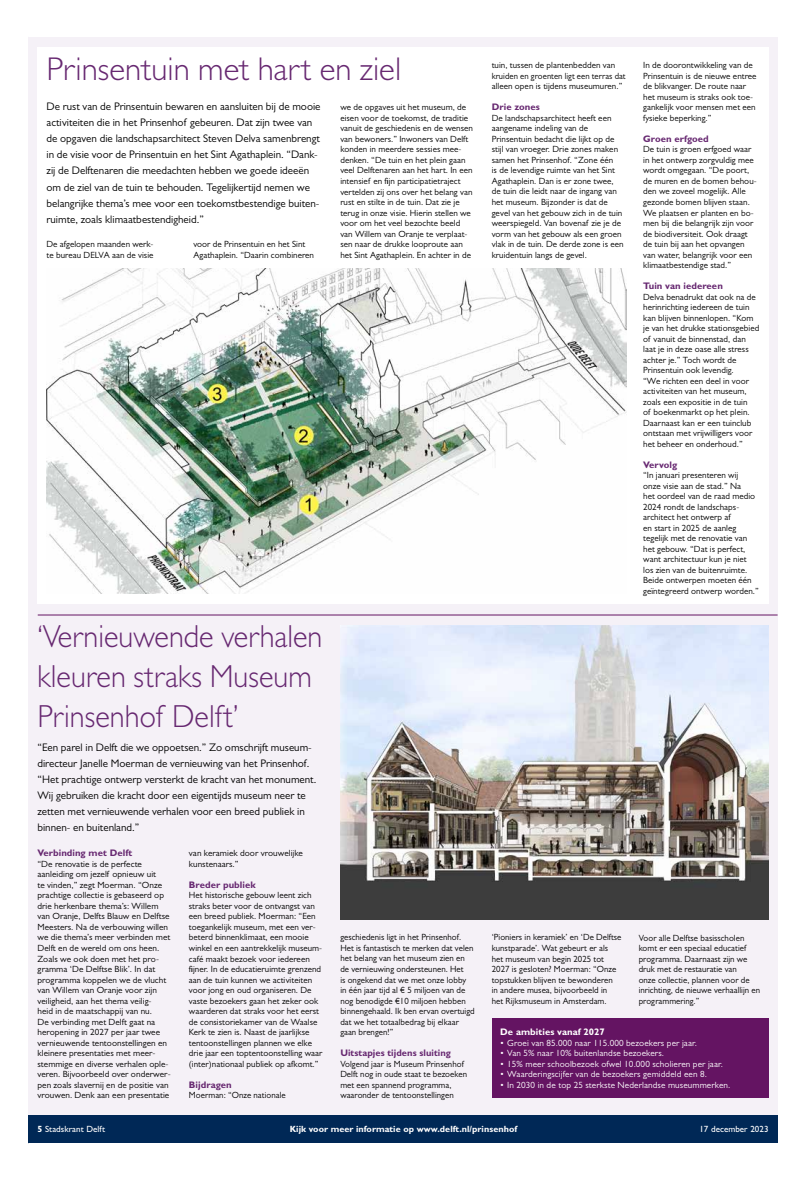
<style>
.page{position:relative;width:806px;height:1180px;background:#fff}
.page>*{position:absolute;margin:0;border:0;box-sizing:border-box;transform-origin:0 0}
.t1{font:300 33px "Gill Sans MT Pro";color:#672871}
.t2{font:300 32px/40px "Gill Sans MT Pro";color:#672871;scale:.95 1}
.t3{font:11px/16px "Gill Sans MT Pro";color:#000}
.t4{font:700 9.5px "Gill Sans MT Pro";letter-spacing:.005em;color:#672871}
.t5{font:700 9.5px "Gill Sans MT Pro";letter-spacing:.005em;color:#fff}
.t6{font:9px/10.5px "Gill Sans MT Pro";letter-spacing:.005em;color:#000}
.t7{font:9px "Gill Sans MT Pro";letter-spacing:.01em;color:#fff}
.t8{font:500 9px "Gill Sans MT Pro";letter-spacing:.005em;color:#fff}
.t9{font:700 9px "Gill Sans MT Pro";letter-spacing:.005em;color:#fff}
.s1{font-weight:700}
</style>
<div class="page">
<div style="left:28px;top:1114px;width:749px;height:28px;background:#002856"></div>
<div style="left:28px;top:37px;width:749px;height:1077px;background:#f5f1f7"></div>
<div style="left:37px;top:47px;width:731px;height:557px;background:#fff"></div>
<div style="left:491px;top:1018px;width:277px;height:79px;background:#641462"></div>
<img style="left:46px;top:268px;width:579px;height:325px">
<hr style="left:38px;top:614px;width:739px;height:1px;background:#641462">
<img style="left:340px;top:625px;width:428px;height:294px">
<h1 class="t1" style="left:46px;top:49px;width:356px">Prinsentuin met hart en ziel</h1>
<p class="t3" style="left:46px;top:99px;width:275px">De rust van de Prinsentuin bewaren en aansluiten bij de mooie activiteiten die in het Prinsenhof gebeuren. Dat zijn twee van de opgaven die landschapsarchitect Steven Delva samenbrengt in de visie voor de Prinsentuin en het Sint Agathaplein. “Dank&shy;zij de Delftenaren die meedachten hebben we goede ideeën om de ziel van de tuin te behouden. Tegelijkertijd nemen we belangrijke thema’s mee voor een toekomstbestendige buiten&shy;ruimte, zoals klimaatbestendigheid.”</p>
<p class="t6" style="left:340px;top:102px;width:134px">we de opgaves uit het museum, de eisen voor de toekomst, de traditie vanuit de geschiedenis en de wensen van bewoners.” Inwoners van Delft konden in meerdere sessies mee&shy;denken. “De tuin en het plein gaan veel Delftenaren aan het hart. In een intensief en fijn participatietraject vertelden zij ons over het belang van rust en stilte in de tuin. Dat zie je terug in onze visie. Hierin stellen we voor om het veel bezochte beeld van Willem van Oranje te verplaat&shy;sen naar de drukke looproute aan het Sint Agathaplein. En achter in de</p>
<p class="t6" style="left:46px;top:238px;width:108px">De afgelopen maanden werk&shy;te bureau DELVA aan de visie</p>
<p class="t6" style="left:193px;top:238px;width:122px">voor de Prinsentuin en het Sint<br>Agathaplein. “Daarin combineren</p>
<h2 class="t2" style="left:37px;top:615px;width:301px">‘Vernieuwende verhalen kleuren straks Museum<br>Prinsenhof Delft’</h2>
<p class="t3" style="left:37px;top:739px;width:280px">“Een parel in Delft die we oppoetsen.” Zo omschrijft museum&shy;directeur Janelle Moerman de vernieuwing van het Prinsenhof. “Het prachtige ontwerp versterkt de kracht van het monument.<br>Wij gebruiken die kracht door een eigentijds museum neer te zetten met vernieuwende verhalen voor een breed publiek in binnen- en buitenland.”</p>
<p class="t4" style="left:37px;top:847px;width:96px">Verbinding met Delft</p>
<p class="t6" style="left:37px;top:858px;width:135px">“De renovatie is de perfecte aanleiding om jezelf opnieuw uit<br>te vinden,” zegt Moerman. “Onze prachtige collectie is gebaseerd op drie herkenbare thema’s: Willem van Oranje, Delfts Blauw en Delftse<br>Meesters. Na de verbouwing willen we die thema’s meer verbinden met<br>Delft en de wereld om ons heen.<br>Zoals we ook doen met het pro&shy;gramma ‘De Delftse Blik’. In dat programma koppelen we de vlucht van Willem van Oranje voor zijn veiligheid, aan het thema veilig-<br>heid in de maatschappij van nu.<br>De verbinding met Delft gaat na<br>her opening in 2027 per jaar twee vernieuwende tentoon stellingen en kleinere presentaties met meer&shy;stemmige en diverse verhalen ople&shy;veren. Bijvoorbeeld over onderwer&shy;pen zoals slavernij en de positie van vrouwen. Denk aan een presentatie</p>
<p class="t6" style="left:189px;top:848px;width:115px">van keramiek door vrouwelijke kunstenaars.”</p>
<p class="t4" style="left:189px;top:878px;width:68px">Breder publiek</p>
<p class="t6" style="left:189px;top:889px;width:135px">Het historische gebouw leent zich straks beter voor de ontvangst van een breed publiek. Moerman: “Een toegankelijk museum, met een ver&shy;beterd binnenklimaat, een mooie winkel en een aantrekkelijk museum&shy;café maakt bezoek voor iedereen fijner. In de educatieruimte grenzend aan de tuin kunnen we activiteiten voor jong en oud organiseren. De vaste bezoekers gaan het zeker ook waarderen dat straks voor het eerst de consistorie kamer van de Waalse Kerk te zien is. Naast de jaarlijkse tentoonstellingen plannen we elke drie jaar een toptentoonstelling waar (inter)nationaal publiek op afkomt.”</p>
<p class="t4" style="left:189px;top:1078px;width:44px">Bijdragen</p>
<p class="t6" style="left:189px;top:1089px;width:98px">Moerman: “Onze nationale</p>
<p class="t6" style="left:340px;top:931px;width:136px">geschiedenis ligt in het Prinsenhof.<br>Het is fantastisch te merken dat velen het belang van het museum zien en de vernieuwing onder steunen. Het<br>is ongekend dat we met onze lobby<br>in één jaar tijd al € 5 miljoen van de nog benodigde €10 miljoen hebben binnengehaald. Ik ben ervan overtuigd dat we het totaalbedrag bij elkaar gaan brengen!”</p>
<p class="t4" style="left:340px;top:1046px;width:112px">Uitstapjes tijdens sluiting</p>
<p class="t6" style="left:340px;top:1057px;width:128px">Volgend jaar is Museum Prinsenhof<br>Delft nog in oude staat te bezoeken met een spannend programma, waaronder de tentoonstellingen</p>
<p class="t6" style="left:491px;top:60px;width:135px">tuin, tussen de plantenbedden van kruiden en groenten ligt een terras dat alleen open is tijdens museumuren.”</p>
<p class="t4" style="left:491px;top:101px;width:50px">Drie zones</p>
<p class="t6" style="left:491px;top:112px;width:133px">De landschapsarchitect heeft een aangename indeling van de<br>Prinsentuin bedacht die lijkt op de stijl van vroeger. Drie zones maken samen het Prinsenhof. “Zone één<br>is de levendige ruimte van het Sint<br>Agathaplein. Dan is er zone twee, de tuin die leidt naar de ingang van het museum. Bijzonder is dat de gevel van het gebouw zich in de tuin weerspiegeld. Van bovenaf zie je de vorm van het gebouw als een groen vlak in de tuin. De derde zone is een kruidentuin langs de gevel.</p>
<p class="t6" style="left:642px;top:60px;width:115px">In de doorontwikkeling van de<br>Prinsentuin is de nieuwe entree de blikvanger. De route naar het museum is straks ook toe&shy;gankelijk voor mensen met een fysieke beperking.”</p>
<p class="t4" style="left:642px;top:133px;width:67px">Groen erfgoed</p>
<p class="t6" style="left:642px;top:144px;width:115px">De tuin is groen erfgoed waar in het ontwerp zorgvuldig mee wordt omgegaan. “De poort, de muren en de bomen behou&shy;den we zoveel mogelijk. Alle gezonde bomen blijven staan.<br>We plaatsen er planten en bo&shy;men bij die belangrijk zijn voor de biodiversiteit. Ook draagt de tuin bij aan het opvangen van water, belangrijk voor een klimaatbestendige stad.”</p>
<p class="t4" style="left:642px;top:280px;width:81px">Tuin van iedereen</p>
<p class="t6" style="left:642px;top:291px;width:118px">Delva benadrukt dat ook na de herinrichting iedereen de tuin kan blijven binnenlopen. “Kom je van het drukke stationsgebied of vanuit de binnenstad, dan laat je in deze oase alle stress achter je.” Toch wordt de<br>Prinsentuin ook levendig.<br>“We richten een deel in voor activiteiten van het museum, zoals een expositie in de tuin<br>of boekenmarkt op het plein.<br>Daarnaast kan er een tuinclub ontstaan met vrijwilligers voor het beheer en onderhoud.”</p>
<p class="t4" style="left:642px;top:458px;width:35px">Vervolg</p>
<p class="t6" style="left:642px;top:469px;width:117px">“In januari presenteren wij<br>onze visie aan de stad.” Na<br>het oordeel van de raad medio<br>2024 rondt de landschaps&shy;architect het ontwerp af<br>en start in 2025 de aanleg tegelijk met de renovatie van het gebouw. “Dat is perfect, want architectuur kun je niet los zien van de buitenruimte.<br>Beide ontwerpen moeten één geïntegreerd ontwerp worden.”</p>
<p class="t6" style="left:491px;top:931px;width:131px">‘Pioniers in keramiek’ en ‘De Delftse kunstparade’. Wat gebeurt er als het museum van begin 2025 tot<br>2027 is gesloten? Moerman: “Onze topstukken blijven te bewonderen<br>in andere musea, bijvoorbeeld in<br>het Rijksmuseum in Amsterdam.</p>
<p class="t6" style="left:638px;top:932px;width:123px">Voor alle Delftse basisscholen komt er een speciaal educatief programma. Daarnaast zijn we druk met de restauratie van<br>onze collectie, plannen voor de inrichting, de nieuwe verhaallijn en programmering.”</p>
<p class="t5" style="left:500px;top:1025px;width:106px">De ambities vanaf 2027</p>
<p class="t7" style="left:500px;top:1036px;width:198px">• Groei van 85.000 naar 115.000 bezoekers per jaar.</p>
<p class="t7" style="left:500px;top:1047px;width:165px">• Van 5% naar 10% buitenlandse bezoekers.</p>
<p class="t7" style="left:500px;top:1057px;width:224px">• 15% meer schoolbezoek ofwel 10.000 scholieren per jaar.</p>
<p class="t7" style="left:500px;top:1068px;width:208px">• Waarderingscijfer van de bezoekers gemiddeld een 8.</p>
<p class="t7" style="left:500px;top:1078px;width:231px">• In 2030 in de top 25 sterkste Nederlandse museummerken.</p>
<p class="t8" style="left:37px;top:1123px;width:69px"><span class="s1">5</span> Stadskrant Delft</p>
<p class="t9" style="left:289px;top:1123px;width:229px">Kijk voor meer informatie op www.delft.nl/prinsenhof</p>
<p class="t8" style="left:699px;top:1123px;width:71px">17 ecember 2023</p>
<p class="t8" style="left:37px;top:1123px;width:71px">17 december 2023</p>
<p class="t8" style="left:700px;top:1123px;width:69px">Stadskrant Delft <span class="s1">5</span></p>
</div>
